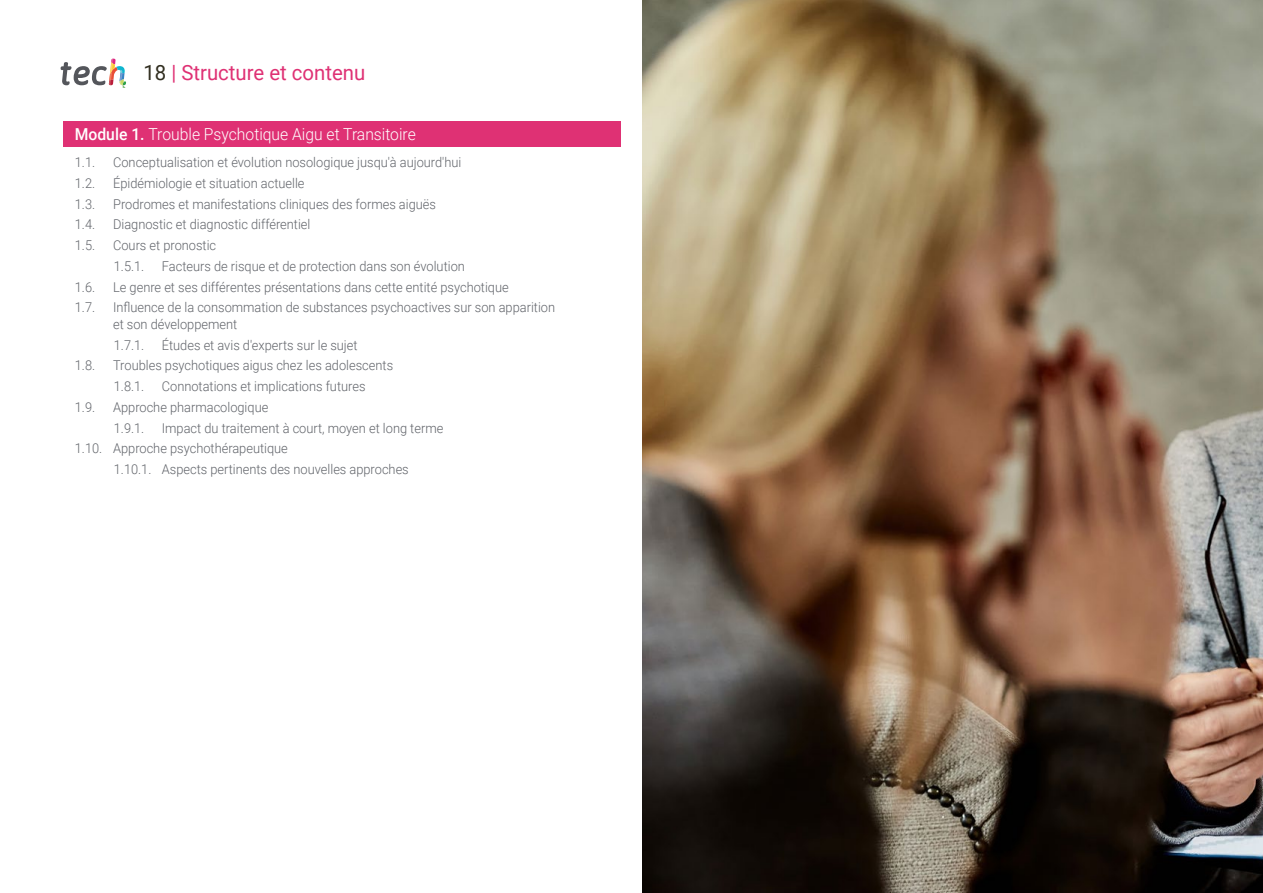
<style>
.page{position:relative;width:1263px;height:893px;background:#fff}
.page>*{position:absolute;margin:0;border:0;box-sizing:border-box;transform-origin:0 0}
.t1{font:21px "Roboto";color:#df3174}
.t2{font:300 16.5px "Roboto";color:#fff;scale:.95 1}
.t3{font:300 13.5px/20.7px "Roboto";color:#61646a;scale:.95 1}
.s1{color:#312e20}
.s2{font-weight:500}
</style>
<div class="page">
<div style="left:64px;top:121px;width:557px;height:25px;background:#df3174"></div>
<svg style="left:61px;top:59px;width:65px;height:29px"></svg>
<img style="left:642px;top:0;width:621px;height:893px">
<h1 class="t1" style="left:144px;top:57px;width:223px"><span class="s1">18</span> | Structure et contenu</h1>
<p class="t2" style="left:75px;top:123px;width:360px"><span class="s2">Module 1.</span> Trouble Psychotique Aigu et Transitoire</p>
<p class="t3" style="left:75px;top:151px;width:23px">1.1.</p>
<p class="t3" style="left:113px;top:151px;width:368px">Conceptualisation et évolution nosologique jusqu'à aujourd'hui</p>
<p class="t3" style="left:75px;top:172px;width:23px">1.2.</p>
<p class="t3" style="left:113px;top:172px;width:203px">Épidémiologie et situation actuelle</p>
<p class="t3" style="left:75px;top:193px;width:23px">1.3.</p>
<p class="t3" style="left:113px;top:193px;width:341px">Prodromes et manifestations cliniques des formes aiguës</p>
<p class="t3" style="left:75px;top:214px;width:23px">1.4.</p>
<p class="t3" style="left:113px;top:214px;width:209px">Diagnostic et diagnostic différentiel</p>
<p class="t3" style="left:75px;top:234px;width:23px">1.5.</p>
<p class="t3" style="left:113px;top:234px;width:110px">Cours et pronostic<br>1.5.1.</p>
<p class="t3" style="left:162px;top:255px;width:320px">Facteurs de risque et de protection dans son évolution</p>
<p class="t3" style="left:75px;top:276px;width:23px">1.6.</p>
<p class="t3" style="left:113px;top:276px;width:418px">Le genre et ses différentes présentations dans cette entité psychotique</p>
<p class="t3" style="left:75px;top:297px;width:23px">1.7.</p>
<p class="t3" style="left:113px;top:299px;width:467px;line-height:16.5px">Influence de la consommation de substances psychoactives sur son apparition et son développement</p>
<p class="t3" style="left:114px;top:334px;width:34px">1.7.1.</p>
<p class="t3" style="left:162px;top:334px;width:208px">Études et avis d'experts sur le sujet</p>
<p class="t3" style="left:75px;top:355px;width:23px">1.8.</p>
<p class="t3" style="left:113px;top:355px;width:296px">Troubles psychotiques aigus chez les adolescents<br>1.8.1.</p>
<p class="t3" style="left:162px;top:375px;width:216px">Connotations et implications futures</p>
<p class="t3" style="left:75px;top:396px;width:23px">1.9.</p>
<p class="t3" style="left:113px;top:396px;width:165px">Approche pharmacologique<br>1.9.1.</p>
<p class="t3" style="left:162px;top:417px;width:298px">Impact du traitement à court, moyen et long terme</p>
<p class="t3" style="left:75px;top:438px;width:226px">1.10. Approche psychothérapeutique</p>
<p class="t3" style="left:114px;top:458px;width:312px">1.10.1. Aspects pertinents des nouvelles approches</p>
</div>
